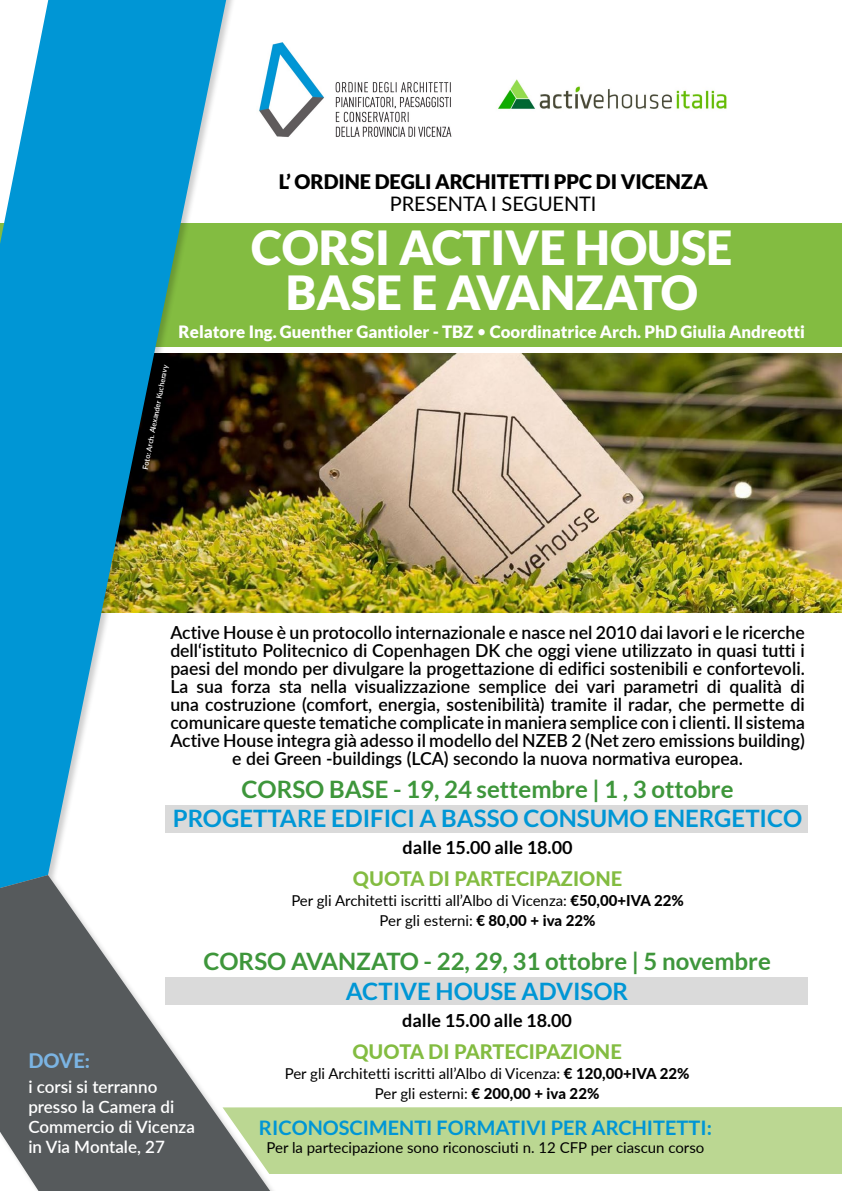
<style>
.page{position:relative;width:842px;height:1191px;background:#fff}
.page>*{position:absolute;margin:0;border:0;box-sizing:border-box;transform-origin:0 0}
.t1{font:900 47px/45px "Lato";color:#fff;text-align:center}
.t2{font:700 24px "Lato";color:#3e963b}
.t3{font:700 24px "Lato";color:#0096d5}
.t4{font:800 20px "Lato";color:#83bc41}
.t5{font:700 20px "Lato";color:#0096d5}
.t6{font:900 20px "Lato";letter-spacing:-.005em;color:#000}
.t7{font:20px "Lato";letter-spacing:-.005em;color:#000}
.t8{font:800 20px "Lato";color:#7bb4e3}
.t9{font:600 18px/18px "Lato";color:#000;text-align:center}
.t10{font:700 18px "Lato";color:#000}
.t11{font:900 17px "Lato";color:#fff}
.t12{font:600 17px/20px "Lato";color:#fff}
.t13{font:15px/20px "Lato";color:#000;text-align:center}
.t14{font:600 7.5px "Lato";color:#fff}
.s1{font-weight:800}
</style>
<div class="page">
<img style="left:312px;top:353px;width:530px;height:259px">
<div style="left:0;top:223px;width:842px;height:124px;background:#83bc41"></div>
<div style="left:312px;top:1107px;width:530px;height:67px;background:#bbd792"></div>
<div style="left:0;top:0;width:312px;height:933px;background:#000;opacity:.2"></div>
<svg style="left:0;top:0;width:226px;height:663px;fill:#0096d5"></svg>
<div style="left:0;top:663px;width:312px;height:528px;background:#000;opacity:.2"></div>
<svg style="left:0;top:875px;width:270px;height:316px;fill:#565a5c"></svg>
<div style="left:166px;top:977px;width:642px;height:28px;background:#dadada"></div>
<div style="left:166px;top:805px;width:642px;height:28px;background:#dadada"></div>
<img style="left:257px;top:41px;width:195px;height:100px">
<img style="left:498px;top:79px;width:229px;height:30px">
<p class="t6" style="left:279px;top:170px;width:430px">L’ ORDINE DEGLI ARCHITETTI PPC DI VICENZA</p>
<p class="t7" style="left:390px;top:189px;width:208px">PRESENTA I SEGUENTI</p>
<p class="t14" style="left:140px;top:468px;width:107px;rotate:-79deg">Foto: Arch. Alexander Kucheravy</p>
<h1 class="t1" style="left:251px;top:225px;width:483px">CORSI ACTIVE HOUSE<br>BASE E AVANZATO</h1>
<p class="t11" style="left:179px;top:322px;width:628px">Relatore Ing. Guenther Gantioler - TBZ Coordinatrice Arch. PhD Giulia Andreotti</p>
<p class="t9" style="left:170px;top:623px;width:636px">Active House è un protocollo internazionale e nasce nel 2010 dai lavori e le ricerche dell‘istituto Politecnico di Copenhagen DK che oggi viene utilizzato in quasi tutti i paesi del mondo per divulgare la progettazione di edifici sostenibili e confortevoli.<br>La sua forza sta nella visualizzazione semplice dei vari parametri di qualità di una costruzione (comfort, energia, sostenibilità) tramite il radar, che permette di comunicare queste tematiche complicate in maniera semplice con i clienti. Il sistema Active House integra già adesso il modello del NZEB 2 (Net zero emissions building) e dei Green -buildings (LCA) secondo la nuova normativa europea.</p>
<h2 class="t2" style="left:241px;top:776px;width:494px">CORSO BASE - 19, 24 settembre | 1 , 3 ottobre</h2>
<h2 class="t3" style="left:173px;top:804px;width:631px">PROGETTARE EDIFICI A BASSO CONSUMO ENERGETICO</h2>
<p class="t10" style="left:403px;top:836px;width:171px">dalle 15.00 alle 18.00</p>
<p class="t4" style="left:353px;top:863px;width:271px">QUOTA DI PARTECIPAZIONE</p>
<p class="t13" style="left:291px;top:889px;width:394px">Per gli Architetti iscritti all’Albo di Vicenza: <span class="s1">€50,00+IVA 22%<br></span>Per gli esterni: <span class="s1">€ 80,00 + iva 22%</span></p>
<p class="t8" style="left:28px;top:1046px;width:63px">DOVE:</p>
<p class="t12" style="left:28px;top:1076px;width:168px">i corsi si terranno presso la Camera di<br>Commercio di Vicenza in Via Montale, 27</p>
<h2 class="t2" style="left:203px;top:947px;width:569px">CORSO AVANZATO - 22, 29, 31 ottobre | 5 novembre</h2>
<h2 class="t3" style="left:346px;top:977px;width:284px">ACTIVE HOUSE ADVISOR</h2>
<p class="t10" style="left:402px;top:1009px;width:171px">dalle 15.00 alle 18.00</p>
<p class="t4" style="left:352px;top:1036px;width:271px">QUOTA DI PARTECIPAZIONE</p>
<p class="t13" style="left:285px;top:1062px;width:406px">Per gli Architetti iscritti all’Albo di Vicenza: <span class="s1">€ 120,00+IVA 22%<br></span>Per gli esterni: <span class="s1">€ 200,00 + iva 22%</span></p>
<p class="t5" style="left:259px;top:1116px;width:454px">RICONOSCIMENTI FORMATIVI PER ARCHITETTI:</p>
<p class="t13" style="left:267px;top:1136px;width:439px">Per la partecipazione sono riconosciuti n. 12 CFP per ciascun corso</p>
</div>
